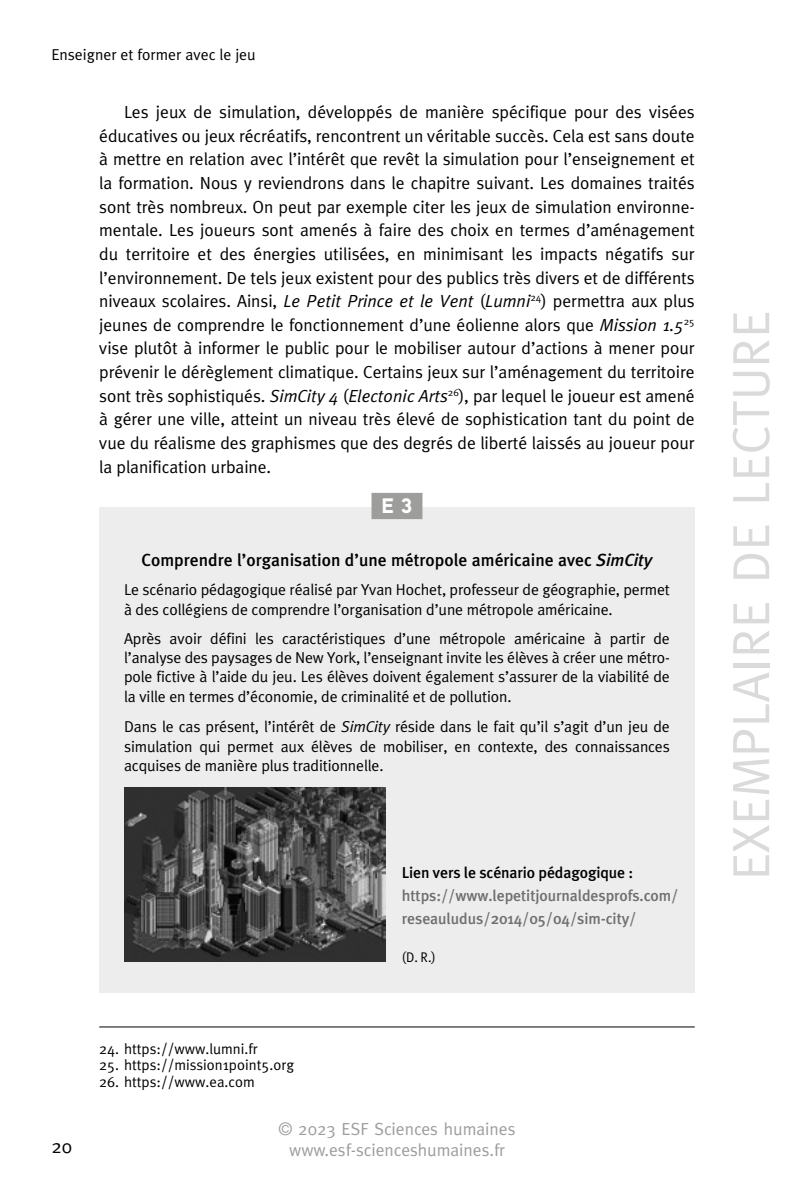
<style>
.page{position:relative;width:794px;height:1191px;background:#fff}
.page>*{position:absolute;margin:0;border:0;box-sizing:border-box;transform-origin:0 0}
.t1{font:52.5px "Meta";color:#dadada}
.t2{font:900 21px "Aaux Pro";color:#fff}
.t3{font:19.25px "Meta Plus Normal";color:#000}
.t4{font:17.5px/23.6px "Meta Plus Normal";letter-spacing:-.005em;color:#000;text-align:justify}
.t5{font:500 17.5px "Meta Plus";color:#000}
.t6{font:17.5px/21px "Meta";color:#9d9d9c;text-align:center}
.t7{font:15.75px/19.2px "Meta Plus Normal";letter-spacing:-.01em;color:#000;text-align:justify}
.t8{font:500 15.75px/23.1px "Meta Plus";letter-spacing:-.005em;color:#706f6f}
.t9{font:14.88px "Meta Plus Normal";color:#000}
.t10{font:14px "Meta Plus Normal";color:#000;scale:.95 1}
.s1{font-style:italic}
.s2{color:#000}
</style>
<div class="page">
<div style="left:99px;top:507px;width:595px;height:40px;background:#ededed"></div>
<div style="left:371px;top:493px;width:51px;height:26px;background:#9d9d9c"></div>
<div style="left:99px;top:522px;width:595px;height:58px;background:#ededed"></div>
<div style="left:99px;top:553px;width:595px;height:79px;background:#ededed"></div>
<div style="left:99px;top:601px;width:595px;height:118px;background:#ededed"></div>
<div style="left:99px;top:690px;width:595px;height:302px;background:#ededed"></div>
<hr style="left:99px;top:1026px;width:595px;height:1px;background:#000">
<img style="left:124px;top:787px;width:261px;height:175px">
<p class="t7" style="left:51px;top:45px;width:206px">Enseigner et former avec le jeu</p>
<p class="t4" style="left:99px;top:100px;width:597px;text-indent:25px">Les jeux de simulation, développés de manière spécifique pour des visées éducatives ou jeux récréatifs, rencontrent un véritable succès. Cela est sans doute à mettre en relation avec l’intérêt que revêt la simulation pour l’enseignement et la formation. Nous y reviendrons dans le chapitre suivant. Les domaines traités sont très nombreux. On peut par exemple citer les jeux de simulation environne&shy;mentale. Les joueurs sont amenés à faire des choix en termes d’aménagement du territoire et des énergies utilisées, en minimisant les impacts négatifs sur l’environnement. De tels jeux existent pour des publics très divers et de différents niveaux scolaires. Ainsi, <span class="s1">Le Petit Prince et le Vent</span> (<span class="s1">Lumni</span><sup>24</sup>) permettra aux plus jeunes de comprendre le fonctionnement d’une éolienne alors que <span class="s1">Mission 1.5</span><sup>25 </sup>vise plutôt à informer le public pour le mobiliser autour d’actions à mener pour prévenir le dérèglement climatique. Certains jeux sur l’aménagement du territoire sont très sophistiqués. <span class="s1">SimCity 4</span> (<span class="s1">Electonic Arts</span><sup>26</sup>), par lequel le joueur est amené à gérer une ville, atteint un niveau très élevé de sophistication tant du point de vue du réalisme des graphismes que des degrés de liberté laissés au joueur pour la planification urbaine.</p>
<p class="t2" style="left:381px;top:492px;width:33px">E 3</p>
<p class="t5" style="left:142px;top:550px;width:512px">Comprendre l’organisation d’une métropole américaine avec <span class="s1">SimCity</span></p>
<p class="t7" style="left:124px;top:580px;width:547px">Le scénario pédagogique réalisé par Yvan Hochet, professeur de géographie, permet à des collégiens de comprendre l’organisation d’une métropole américaine.</p>
<p class="t7" style="left:124px;top:628px;width:547px">Après avoir défini les caractéristiques d’une métropole américaine à partir de l’analyse des paysages de New York, l’enseignant invite les élèves à créer une métro&shy;pole fictive à l’aide du jeu. Les élèves doivent également s’assurer de la viabilité de la ville en termes d’économie, de criminalité et de pollution.</p>
<p class="t7" style="left:124px;top:717px;width:547px">Dans le cas présent, l’intérêt de <span class="s1">SimCity</span> réside dans le fait qu’il s’agit d’un jeu de simulation qui permet aux élèves de mobiliser, en contexte, des connaissances acquises de manière plus traditionnelle.</p>
<p class="t8" style="left:402px;top:860px;width:278px"><span class="s2">Lien vers le scénario pédagogique : </span>https://www.lepetitjournaldesprofs.com/ reseauludus/2014/05/04/sim-city/</p>
<p class="t10" style="left:402px;top:948px;width:37px">(D. R.)</p>
<p class="t3" style="left:51px;top:1135px;width:22px">20</p>
<p class="t9" style="left:99px;top:1039px;width:160px">24. https://www.lumni.fr</p>
<p class="t9" style="left:99px;top:1056px;width:196px">25. https://mission1point5.org</p>
<p class="t9" style="left:99px;top:1073px;width:157px">26. https://www.ea.com</p>
<p class="t6" style="left:278px;top:1118px;width:238px">© 2023 ESF Sciences humaines www.esf-scienceshumaines.fr</p>
<h1 class="t1" style="left:720px;top:880px;width:571px;rotate:-90deg">EXEMPLAIRE DE LECTURE</h1>
</div>
